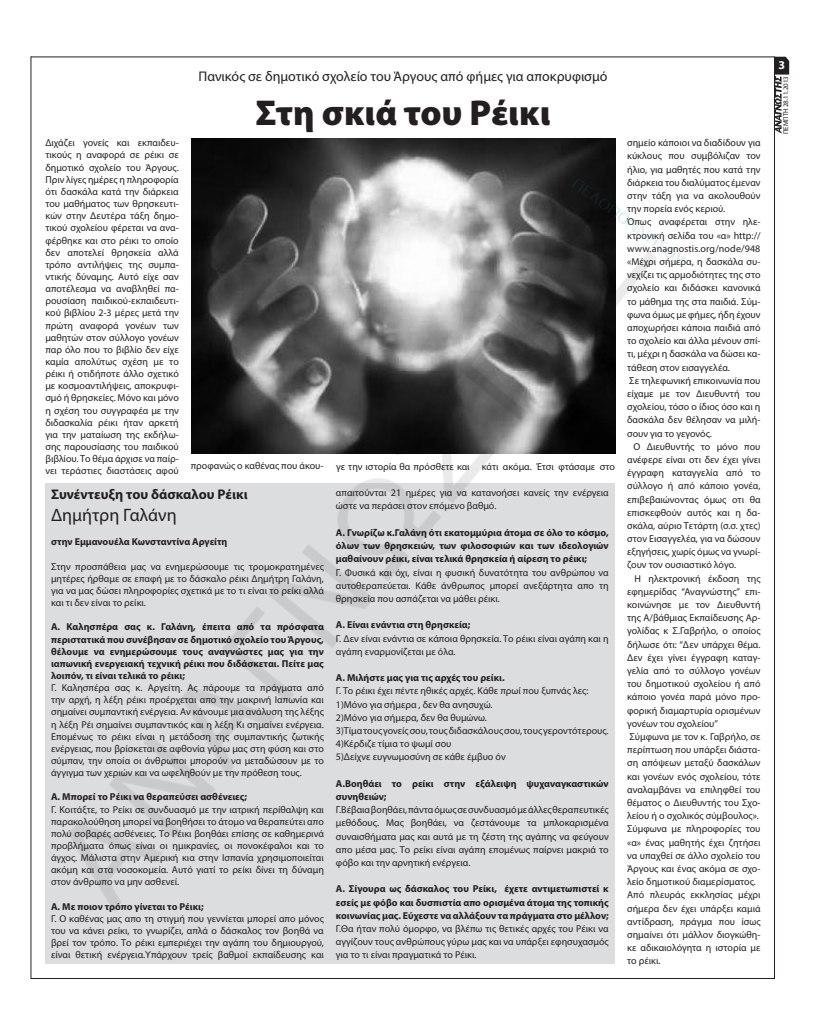
<style>
.page{position:relative;width:823px;height:1035px;background:#fff}
.page>*{position:absolute;margin:0;border:0;box-sizing:border-box;transform-origin:0 0}
.t1{font:900 36px "Myriad Pro";color:#231f20}
.t2{font:18px "Myriad Pro";color:#231f20}
.t3{font:14px "Myriad Pro";color:#231f20}
.t4{font:700 14px "Myriad Pro";color:#231f20}
.t5{font:700 12px "Myriad Pro";color:#fff}
.t6{font:10px/13.2px "Myriad Pro";color:#231f20;text-align:justify}
.t7{font:700 10px/13.2px "Myriad Pro";color:#231f20;text-align:justify}
.t8{font:7px "Myriad Pro";letter-spacing:-.01em;color:#231f20}
</style>
<div class="page">
<hr style="left:31px;top:57px;width:743px;height:1px;background:#231f20">
<hr style="left:31px;top:978px;width:743px;height:1px;background:#231f20">
<hr style="left:31px;top:56px;width:1px;height:923px;background:#231f20">
<svg style="left:778px;top:57px;width:10px;height:76px"></svg>
<img style="left:35px;top:56px;width:743px;height:923px">
<p class="t6" style="left:45px;top:137px;width:135px;line-height:12.1px">Διχάζει γονείς και εκπαιδευ&shy;τικούς η αναφορά σε ρέικι σε δημοτικό σχολείο του Άργους.<br>Πριν λίγες ημέρες η πληροφορία ότι δασκάλα κατά την διάρκεια του μαθήματος των θρησκευτι&shy;κών στην Δευτέρα τάξη δημο&shy;τικού σχολείου φέρεται να ανα&shy;φέρθηκε και στο ρέικι το οποίο δεν αποτελεί θρησκεία αλλά τρόπο αντιλήψεις της συμπα&shy;ντικής δύναμης. Αυτό είχε σαν αποτέλεσμα να αναβληθεί πα&shy;ρουσίαση παιδικού-εκπαιδευτι&shy;κού βιβλίου 2-3 μέρες μετά την πρώτη αναφορά γονέων των μαθητών στον σύλλογο γονέων παρ όλο που το βιβλίο δεν είχε καμία απολύτως σχέση με το ρέικι ή οτιδήποτε άλλο σχετικό με κοσμοαντιλήψεις, αποκρυφι&shy;σμό ή θρησκείες. Μόνο και μόνο η σχέση του συγγραφέα με την διδασκαλία ρέικι ήταν αρκετή για την ματαίωση της εκδήλω&shy;σης παρουσίασης του παιδικού βιβλίου. Το θέμα άρχισε να παίρ&shy;νει τεράστιες διαστάσεις αφού</p>
<h3 class="t3" style="left:198px;top:68px;width:410px">Πανικός σε δημοτικό σχολείο του Άργους από φήμες για αποκρυφισμό</h3>
<h1 class="t1" style="left:255px;top:88px;width:296px">Στη σκιά του Ρέικι</h1>
<p class="t6" style="left:191px;top:459px;width:134px">προφανώς ο καθένας που άκου-</p>
<p class="t6" style="left:336px;top:460px;width:280px">γε την ιστορία θα πρόσθετε και κάτι ακόμα. Έτσι φτάσαμε στο</p>
<h3 class="t4" style="left:51px;top:485px;width:198px">Συνέντευξη του δάσκαλου Ρέικι</h3>
<h2 class="t2" style="left:51px;top:504px;width:127px">Δημήτρη Γαλάνη</h2>
<p class="t7" style="left:51px;top:535px;width:178px">στην Εμμανουέλα Κωνσταντίνα Αργείτη</p>
<p class="t6" style="left:51px;top:560px;width:274px;line-height:12.1px">Στην προσπάθεια μας να ενημερώσουμε τις τρομοκρατημένες μητέρες ήρθαμε σε επαφή με το δάσκαλο ρέικι Δημήτρη Γαλάνη, για να μας δώσει πληροφορίες σχετικά με το τι είναι το ρείκι αλλά και τι δεν είναι το ρείκι.</p>
<p class="t7" style="left:51px;top:620px;width:274px;line-height:12.1px">Α. Καλησπέρα σας κ. Γαλάνη, έπειτα από τα πρόσφατα περιστατικά που συνέβησαν σε δημοτικό σχολείο του Άργους, θέλουμε να ενημερώσουμε τους αναγνώστες μας για την ιαπωνική ενεργειακή τεχνική ρέικι που διδάσκεται. Πείτε μας λοιπόν, τι είναι τελικά το ρέικι;</p>
<p class="t6" style="left:51px;top:681px;width:274px;line-height:12.1px">Γ. Καλησπέρα σας κ. Αργείτη. Ας πάρουμε τα πράγματα από την αρχή, η λέξη ρέικι προέρχεται απο την μακρινή Ιαπωνία και σημαίνει συμπαντική ενέργεια. Αν κάνουμε μια ανάλυση της λέξης η λέξη Ρέι σημαίνει συμπαντικός και η λέξη Κι σημαίνει ενέργεια.<br>Επομένως το ρέικι είναι η μετάδοση της συμπαντικής ζωτικής ενέργειας, που βρίσκεται σε αφθονία γύρω μας στη φύση και στο σύμπαν, την οποία οι άνθρωποι μπορούν να μεταδώσουν με το άγγιγμα των χεριών και να ωφεληθούν με την πρόθεση τους.</p>
<p class="t7" style="left:51px;top:790px;width:197px">Α. Μπορεί το Ρέικι να θεραπεύσει ασθένειες;</p>
<p class="t6" style="left:51px;top:803px;width:274px;line-height:12.1px">Γ. Κοιτάξτε, το Ρείκι σε συνδυασμό με την ιατρική περίθαλψη και παρακολούθηση μπορεί να βοηθήσει το άτομο να θεραπεύτει απο πολύ σοβαρές ασθένειες. Το Ρέικι βοηθάει επίσης σε καθημερινά προβλήματα όπως είναι οι ημικρανίες, οι πονοκέφαλοι και το άγχος. Μάλιστα στην Αμερική κια στην Ισπανία χρησιμοποιείται ακόμη και στα νοσοκομεία. Αυτό γιατί το ρείκι δίνει τη δύναμη στον άνθρωπο να μην ασθενεί.</p>
<p class="t7" style="left:51px;top:899px;width:154px">Α. Με ποιον τρόπο γίνεται το Ρέικι;</p>
<p class="t6" style="left:51px;top:912px;width:274px;line-height:12.1px">Γ. Ο καθένας μας απο τη στιγμή που γεννίεται μπορεί απο μόνος του να κάνει ρείκι, το γνωρίζει, απλά ο δάσκαλος τον βοηθά να βρεί τον τρόπο. Το ρέικι εμπεριέχει την αγάπη του δημιουργού, είναι θετική ενέργεια.Υπάρχουν τρείς βαθμοί εκπαίδευσης και</p>
<p class="t6" style="left:336px;top:486px;width:274px">απαιτούνται 21 ημέρες για να κατανοήσει κανείς την ενέργεια ώστε να περάσει στον επόμενο βαθμό.</p>
<p class="t7" style="left:336px;top:525px;width:274px">Α. Γνωρίζω κ.Γαλάνη ότι εκατομμύρια άτομα σε όλο το κόσμο, όλων των θρησκειών, των φιλοσοφιών και των ιδεολογιών μαθαίνουν ρέικι, είναι τελικά θρησκεία ή αίρεση το ρέικι;</p>
<p class="t6" style="left:336px;top:565px;width:274px">Γ. Φυσικά και όχι, είναι η φυσική δυνατότητα του ανθρώπου να αυτοθεραπεύεται. Κάθε άνθρωπος μπορεί ανεξάρτητα απο τη θρησκεία που ασπάζεται να μάθει ρέικι.</p>
<p class="t7" style="left:336px;top:618px;width:136px">Α. Είναι ενάντια στη θρησκεία;</p>
<p class="t6" style="left:336px;top:631px;width:274px">Γ. Δεν είναι ενάντια σε κάποια θρησκεία. Το ρέικι είναι αγάπη και η αγάπη εναρμονίζεται με όλα.</p>
<p class="t7" style="left:336px;top:671px;width:170px">Α. Μιλήστε μας για τις αρχές του ρείκι.</p>
<p class="t6" style="left:336px;top:684px;width:274px;text-align:left">Γ. Το ρέικι έχει πέντε ηθικές αρχές. Κάθε πρωί που ξυπνάς λες:<br>1)Μόνο για σήμερα , δεν θα ανησυχώ.<br>2)Μόνο για σήμερα, δεν θα θυμώνω.<br>3)Τίμα τους γονείς σου, τους διδασκάλους σου, τους γεροντότερους.<br>4)Κέρδιζε τίμια το ψωμί σου<br>5)Δείχνε ευγνωμοσύνη σε κάθε έμβυο όν</p>
<p class="t7" style="left:336px;top:776px;width:274px">Α.Βοηθάει το ρείκι στην εξάλειψη ψυχαναγκαστικών συνηθειών;</p>
<p class="t6" style="left:336px;top:803px;width:274px">Γ.Βέβαια βοηθάει, πάντα όμως σε συνδυασμό με άλλες θεραπευτικές μεθόδους. Μας βοηθάει, να ζεστάνουμε τα μπλοκαρισμένα συναισθήματα μας και αυτά με τη ζέστη της αγάπης να φεύγουν απο μέσα μας. Το ρείκι είναι αγάπη επομένως παίρνει μακριά το φόβο και την αρνητική ενέργεια.</p>
<p class="t7" style="left:336px;top:882px;width:274px">Α. Σίγουρα ως δάσκαλος του Ρείκι, έχετε αντιμετωπιστεί κ εσείς με φόβο και δυσπιστία απο ορισμένα άτομα της τοπικής κοινωνίας μας. Εύχεστε να αλλάξουν τα πράγματα στο μέλλον;</p>
<p class="t6" style="left:336px;top:922px;width:274px">Γ.Θα ήταν πολύ όμορφο, να βλέπω τις θετικές αρχές του Ρέικι να αγγίζουν τους ανθρώπους γύρω μας και να υπάρξει εφησυχασμός για το τι είναι πραγματικά το Ρέικι.</p>
<p class="t6" style="left:626px;top:136px;width:135px;text-align:left">σημείο κάποιοι να διαδίδουν για κύκλους που συμβόλιζαν τον ήλιο, για μαθητές που κατά την διάρκεια του διαλύματος έμεναν στην τάξη για να ακολουθούν την πορεία ενός κεριού.<br>Όπως αναφέρεται στην ηλε&shy;κτρονική σελίδα του «α» http:// www.anagnostis.org/node/948 «Μέχρι σήμερα, η δασκάλα συ&shy;νεχίζει τις αρμοδιότητες της στο σχολείο και διδάσκει κανονικά το μάθημα της στα παιδιά. Σύμ&shy;φωνα όμως με φήμες, ήδη έχουν αποχωρήσει κάποια παιδιά από το σχολείο και άλλα μένουν σπί&shy;τι, μέχρι η δασκάλα να δώσει κα&shy;τάθεση στον εισαγγελέα.<br>Σε τηλεφωνική επικοινωνία που είχαμε με τον Διευθυντή του σχολείου, τόσο ο ίδιος όσο και η δασκάλα δεν θέλησαν να μιλή&shy;σουν για το γεγονός.</p>
<p class="t6" style="left:626px;top:439px;width:135px;text-indent:6px">Ο Διευθυντής το μόνο που ανέφερε είναι οτι δεν έχει γίνει έγγραφη καταγγελία από το σύλλογο ή από κάποιο γονέα, επιβεβαιώνοντας όμως οτι θα επισκεφθούν αυτός και η δα&shy;σκάλα, αύριο Τετάρτη (σ.σ. χτες) στον Εισαγγελέα, για να δώσουν εξηγήσεις, χωρίς όμως να γνωρί&shy;ζουν τον ουσιαστικό λόγο.</p>
<p class="t6" style="left:626px;top:571px;width:135px;text-align:left;text-indent:7px">Η ηλεκτρονική έκδοση της εφημερίδας “Αναγνώστης” επι&shy;κοινώνησε με τον Διευθυντή της Α/βάθμιας Εκπαίδευσης Αρ&shy;γολίδας κ Σ.Γαβρήλο, ο οποίος δήλωσε ότι: “Δεν υπάρχει θέμα.<br>Δεν έχει γίνει έγγραφη καταγ&shy;γελία από το σύλλογο γονέων του δημοτικού σχολείου ή από κάποιο γονέα παρά μόνο προ&shy;φορική διαμαρτυρία ορισμένων γονέων του σχολείου”<br>Σύμφωνα με τον κ. Γαβρήλο, σε περίπτωση που υπάρξει διάστα&shy;ση απόψεων μεταξύ δασκάλων και γονέων ενός σχολείου, τότε αναλαμβάνει να επιληφθεί του θέματος ο Διευθυντής του Σχο&shy;λείου ή ο σχολικός σύμβουλος».<br>Σύμφωνα με πληροφορίες του «α» ένας μαθητής έχει ζητήσει να υπαχθεί σε άλλο σχολείο του<br>Άργους και ένας ακόμα σε σχο&shy;λείο δημοτικού διαμερίσματος.<br>Από πλευράς εκκλησίας μέχρι σήμερα δεν έχει υπάρξει καμιά αντίδραση, πράγμα που ίσως σημαίνει ότι μάλλον διογκώθη&shy;κε αδικαιολόγητα η ιστορία με το ρέικι.</p>
<p class="t5" style="left:778px;top:57px;width:8px">3</p>
<p class="t8" style="left:781px;top:134px;width:59px;rotate:-90deg">ΠΕΜΠΤΗ 28.11.2013</p>
</div>
